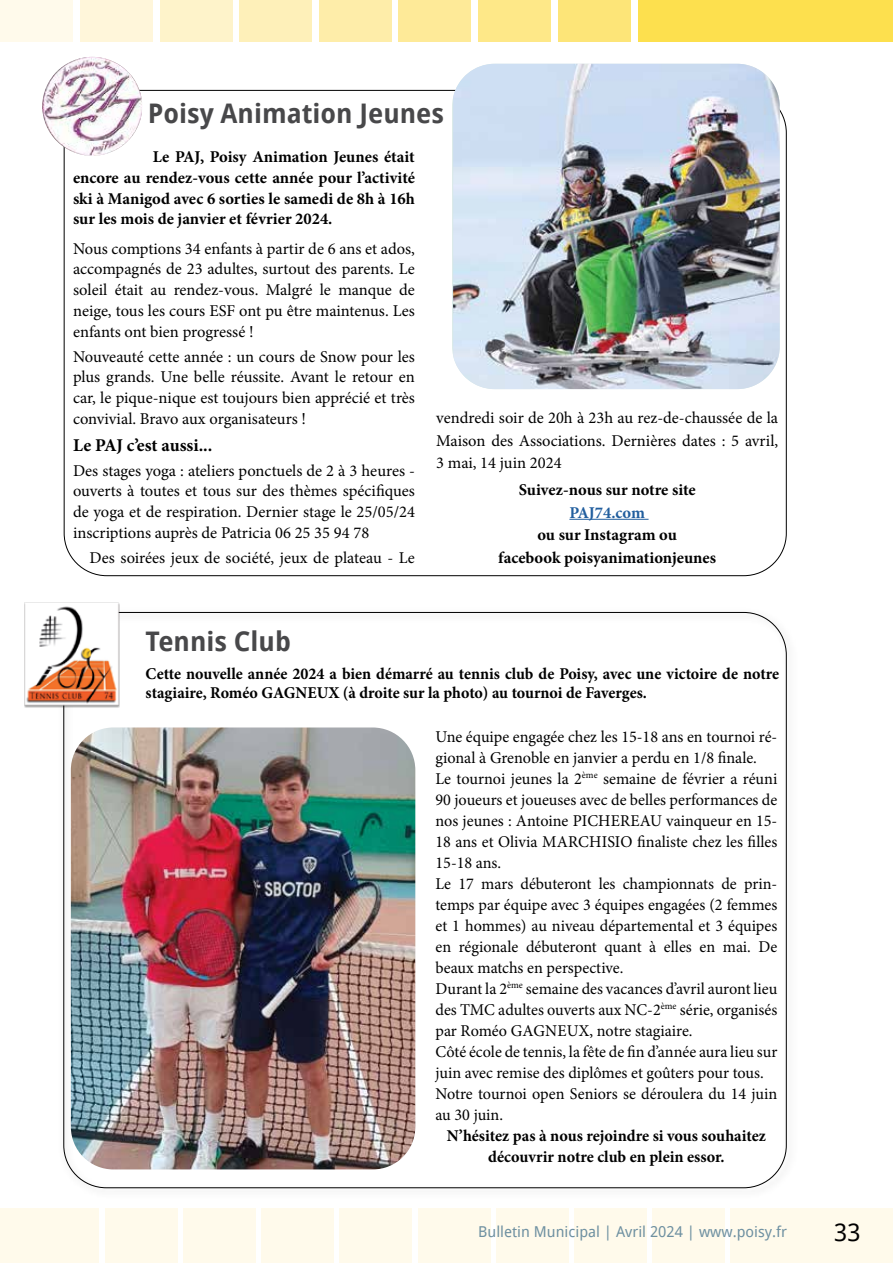
<style>
.page{position:relative;width:893px;height:1263px;background:#fff}
.page>*{position:absolute;margin:0;border:0;box-sizing:border-box;transform-origin:0 0}
.t1{font:700 27px "Droid Sans";color:#48484a}
.t2{font:24px "Droid Sans";color:#000}
.t3{font:700 18px "Minion Pro";letter-spacing:-.005em;color:#000}
.t4{font:16.5px/21px "Minion Pro";color:#000;text-align:justify}
.t5{font:700 16.5px/20.7px "Minion Pro";color:#000;text-align:center}
.t6{font:700 16.5px "Minion Pro";letter-spacing:-.005em;color:#215e9e}
.t7{font:15px "Droid Sans";color:#6e90a1}
</style>
<div class="page">
<hr style="left:569px;top:519px;width:80px;height:1px;background:#215e9e">
<img style="left:42px;top:57px;width:100px;height:99px">
<img style="left:453px;top:64px;width:327px;height:325px">
<img style="left:24px;top:602px;width:95px;height:106px">
<img style="left:71px;top:727px;width:344px;height:442px">
<hr style="left:0;top:0;width:1px;height:42px;background:#fffaeb">
<div style="left:1px;top:0;width:72px;height:42px;background:#fffaeb"></div>
<div style="left:80px;top:0;width:73px;height:42px;background:#fff6da"></div>
<div style="left:160px;top:0;width:72px;height:42px;background:#fef3ca"></div>
<div style="left:240px;top:0;width:72px;height:42px;background:#fef0b9"></div>
<div style="left:319px;top:0;width:72px;height:42px;background:#feeda9"></div>
<div style="left:399px;top:0;width:72px;height:42px;background:#feea98"></div>
<div style="left:478px;top:0;width:73px;height:42px;background:#fee888"></div>
<div style="left:558px;top:0;width:72px;height:42px;background:#fde578"></div>
<div style="left:639px;top:0;width:254px;height:41px;background:#fde04e"></div>
<div style="left:261px;top:1208px;width:73px;height:55px;background:#fffaeb"></div>
<div style="left:574px;top:1208px;width:73px;height:55px;background:#fffaeb"></div>
<div style="left:105px;top:1208px;width:72px;height:55px;background:#fffaeb"></div>
<div style="left:418px;top:1208px;width:72px;height:55px;background:#fffaeb"></div>
<div style="left:731px;top:1208px;width:72px;height:55px;background:#fffaeb"></div>
<div style="left:0;top:1208px;width:99px;height:55px;background:#fffaeb"></div>
<div style="left:340px;top:1208px;width:72px;height:55px;background:#fffaeb"></div>
<div style="left:653px;top:1208px;width:72px;height:55px;background:#fffaeb"></div>
<div style="left:183px;top:1208px;width:72px;height:55px;background:#fffaeb"></div>
<div style="left:496px;top:1208px;width:72px;height:55px;background:#fffaeb"></div>
<div style="left:809px;top:1208px;width:84px;height:55px;background:#fffaeb"></div>
<div style="left:745px;top:1208px;width:72px;height:55px;background:#fffaeb"></div>
<h1 class="t1" style="left:148px;top:94px;width:298px">Poisy Animation Jeunes</h1>
<p class="t5" style="left:73px;top:146px;width:343px;text-align:justify;text-indent:80px">Le PAJ, Poisy Animation Jeunes était encore au rendez-vous cette année pour l’activité ski à Manigod avec 6 sorties le samedi de 8h à 16h sur les mois de janvier et février 2024.</p>
<p class="t4" style="left:73px;top:238px;width:343px">Nous comptions 34 enfants à partir de 6 ans et ados, accompagnés de 23 adultes, surtout des parents. Le soleil était au rendez-vous. Malgré le manque de neige, tous les cours ESF ont pu être maintenus. Les enfants ont bien progressé !</p>
<p class="t4" style="left:73px;top:346px;width:343px">Nouveauté cette année : un cours de Snow pour les plus grands. Une belle réussite. Avant le retour en car, le pique-nique est toujours bien apprécié et très convivial. Bravo aux organisateurs !</p>
<p class="t3" style="left:73px;top:432px;width:141px">Le PAJ c’est aussi...</p>
<p class="t4" style="left:73px;top:460px;width:343px">Des stages yoga : ateliers ponctuels de 2 à 3 heures - ouverts à toutes et tous sur des thèmes spécifiques de yoga et de respiration. Dernier stage le 25/05/24 inscriptions auprès de Patricia 06 25 35 94 78</p>
<p class="t4" style="left:90px;top:547px;width:327px">Des soirées jeux de société, jeux de plateau - Le</p>
<p class="t4" style="left:436px;top:407px;width:343px;line-height:22.5px">vendredi soir de 20h à 23h au rez-de-chaussée de la Maison des Associations. Dernières dates : 5 avril, 3 mai, 14 juin 2024</p>
<p class="t5" style="left:519px;top:479px;width:179px">Suivez-nous sur notre site</p>
<p class="t6" style="left:569px;top:501px;width:77px">PAJ74.com</p>
<p class="t5" style="left:498px;top:523px;width:219px;line-height:22.5px">ou sur Instagram ou<br>facebook poisyanimationjeunes</p>
<h1 class="t1" style="left:146px;top:622px;width:147px">Tennis Club</h1>
<p class="t5" style="left:146px;top:663px;width:635px;line-height:19.5px;text-align:left">Cette nouvelle année 2024 a bien démarré au tennis club de Poisy, avec une victoire de notre stagiaire, Roméo GAGNEUX (à droite sur la photo) au tournoi de Faverges.</p>
<p class="t4" style="left:435px;top:726px;width:343px;text-align:left">Une équipe engagée chez les 15-18 ans en tournoi ré&shy;gional à Grenoble en janvier a perdu en 1/8 finale.<br>Le tournoi jeunes la 2<sup>ème</sup> semaine de février a réuni 90 joueurs et joueuses avec de belles performances de nos jeunes : Antoine PICHEREAU vainqueur en 15- 18 ans et Olivia MARCHISIO finaliste chez les filles 15-18 ans.<br>Le 17 mars débuteront les championnats de prin&shy;temps par équipe avec 3 équipes engagées (2 femmes et 1 hommes) au niveau départemental et 3 équipes en régionale débuteront quant à elles en mai. De beaux matchs en perspective.<br>Durant la 2<sup>ème</sup> semaine des vacances d’avril auront lieu des TMC adultes ouverts aux NC-2<sup>ème</sup> série, organisés par Roméo GAGNEUX, notre stagiaire.<br>Côté école de tennis, la fête de fin d’année aura lieu sur juin avec remise des diplômes et goûters pour tous.<br>Notre tournoi open Seniors se déroulera du 14 juin au 30 juin.</p>
<p class="t5" style="left:447px;top:1125px;width:321px">N’hésitez pas à nous rejoindre si vous souhaitez découvrir notre club en plein essor.</p>
<p class="t7" style="left:478px;top:1221px;width:310px">Bulletin Municipal | Avril 2024 | www.poisy.fr</p>
<h2 class="t2" style="left:834px;top:1216px;width:28px">33</h2>
</div>
